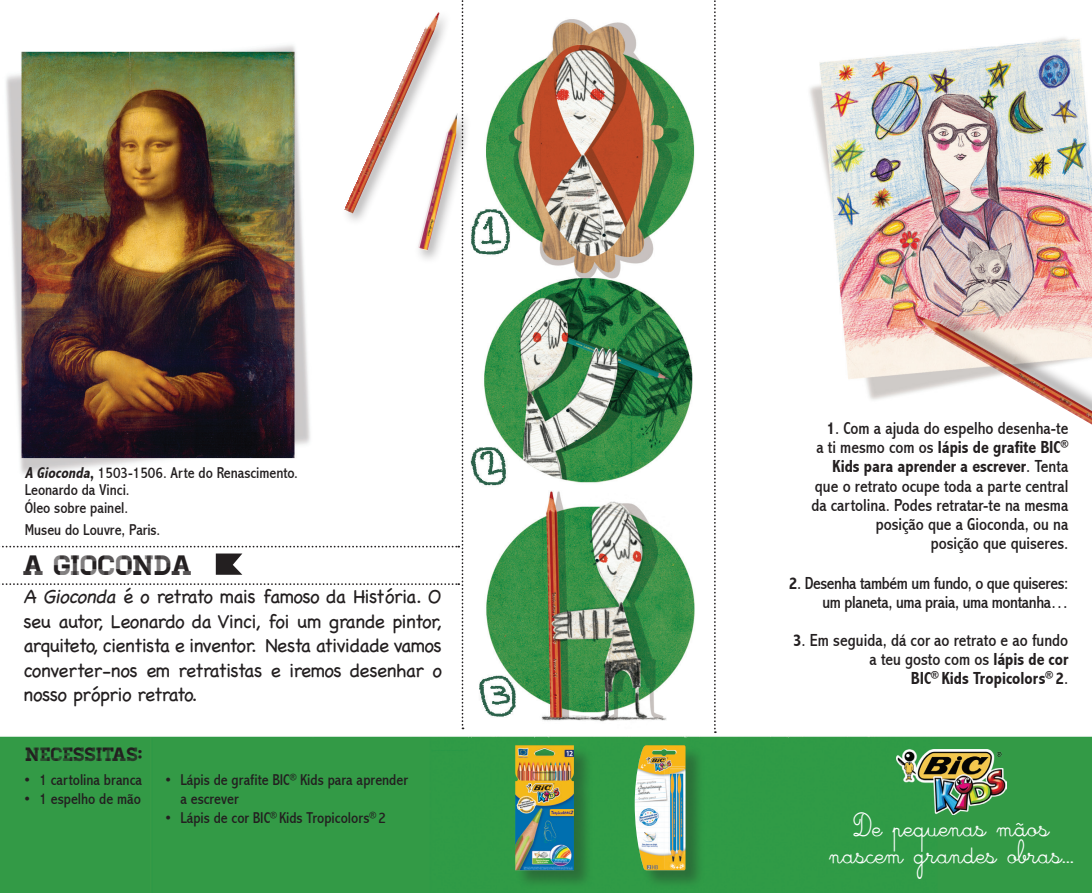
<style>
.page{position:relative;width:1092px;height:893px;background:#fff}
.page>*{position:absolute;margin:0;border:0;box-sizing:border-box;transform-origin:0 0}
.t1{font:28px "Homestead Display";color:#231f20}
.t2{font:26.25px/26.2px "Cursivestandard";letter-spacing:.01em;color:#fff;text-align:center}
.t3{font:19.25px/24.5px "Chalkboard";letter-spacing:-.03em;color:#231f20;text-align:justify}
.t4{font:19.25px "Homestead Display";color:#231f20}
.t5{font:condensed 17.5px/19.2px "Abadi";color:#231f20;text-align:right}
.t6{font:condensed 17.5px/19.2px "Abadi";letter-spacing:-.02em;color:#231f20;text-align:right}
.t7{font:condensed 15.75px/17.5px "Abadi";color:#231f20}
.s1{font-weight:700;font-style:italic}
.s2{font-weight:700}
.s3{font-style:italic}
</style>
<div class="page">
<img style="left:0;top:0;width:1091px;height:893px">
<svg style="left:753px;top:409px;width:338px;height:128px"></svg>
<svg style="left:753px;top:552px;width:338px;height:53px"></svg>
<svg style="left:753px;top:615px;width:338px;height:53px"></svg>
<svg style="left:714px;top:0;width:1px;height:733px"></svg>
<img style="left:0;top:0;width:463px;height:729px">
<div style="left:921px;top:304px;width:170px;height:156px;background:#231f20;opacity:.35"></div>
<img style="left:913px;top:311px;width:178px;height:114px">
<div style="left:635px;top:746px;width:70px;height:144px;background:#231f20;opacity:.35"></div>
<img style="left:634px;top:745px;width:51px;height:125px">
<img style="left:896px;top:749px;width:110px;height:66px">
<div style="left:515px;top:746px;width:78px;height:144px;background:#231f20;opacity:.35"></div>
<img style="left:515px;top:745px;width:59px;height:125px">
<div style="left:340px;top:8px;width:111px;height:218px;background:#231f20;opacity:.35"></div>
<img style="left:344px;top:10px;width:97px;height:203px">
<div style="left:414px;top:109px;width:57px;height:155px;background:#231f20;opacity:.35"></div>
<img style="left:418px;top:113px;width:39px;height:138px">
<p class="t7" style="left:25px;top:464px;width:275px"><span class="s1">A Gioconda</span><span class="s2">,</span> 1503-1506. Arte do Renascimento.<br>Leonardo da Vinci.<br>Óleo sobre painel.</p>
<p class="t7" style="left:25px;top:521px;width:137px">Museu do Louvre, Paris.</p>
<h1 class="t1" style="left:23px;top:548px;width:171px">A GIOCONDA</h1>
<p class="t5" style="left:811px;top:419px;width:258px"><span class="s2">1</span>. Com a ajuda do espelho desenha-te<br>a ti mesmo com os <span class="s2">lápis de grafite BIC</span><sup>® </sup><span class="s2">Kids para aprender a escrever</span>. Tenta que o retrato ocupe toda a parte central da cartolina. Podes retratar-te na mesma posição que a Gioconda, ou na<br>posição que quiseres.</p>
<p class="t3" style="left:23px;top:584px;width:420px"><span class="s3">AGioconda</span>é o retrato mais famoso da História. O seu autor, Leonardo da Vinci, foi um grande pintor, arquiteto, cientista e inventor. Nesta atividade vamos converter-nos em retratistas e iremos desenhar o nosso próprio retrato.</p>
<p class="t6" style="left:788px;top:574px;width:281px"><span class="s2">2</span>. Desenha também um fundo, o que quiseres: um planeta, uma praia, uma montanha…</p>
<p class="t5" style="left:793px;top:630px;width:277px"><span class="s2">3</span>. Em seguida, dá cor ao retrato e ao fundo a teu gosto com os <span class="s2">lápis de cor<br>BIC</span><sup>®</sup> <span class="s2">Kids Tropicolors</span><sup>®</sup> <span class="s2">2</span>.</p>
<p class="t4" style="left:26px;top:743px;width:118px">NECESSITAS:</p>
<p class="t7" style="left:25px;top:771px;width:119px">• 1 cartolina branca</p>
<p class="t7" style="left:25px;top:790px;width:118px">• 1 espelho de mão</p>
<p class="t7" style="left:180px;top:771px;width:229px;line-height:18.9px;text-indent:-15px">• Lápis de grafite BIC<sup>®</sup> Kids para aprender a escrever</p>
<p class="t7" style="left:165px;top:809px;width:222px">• Lápis de cor BIC<sup>®</sup> Kids Tropicolors<sup>®</sup> 2</p>
<h2 class="t2" style="left:829px;top:814px;width:245px">De pequenas mãos nascem grandes obras...</h2>
</div>
